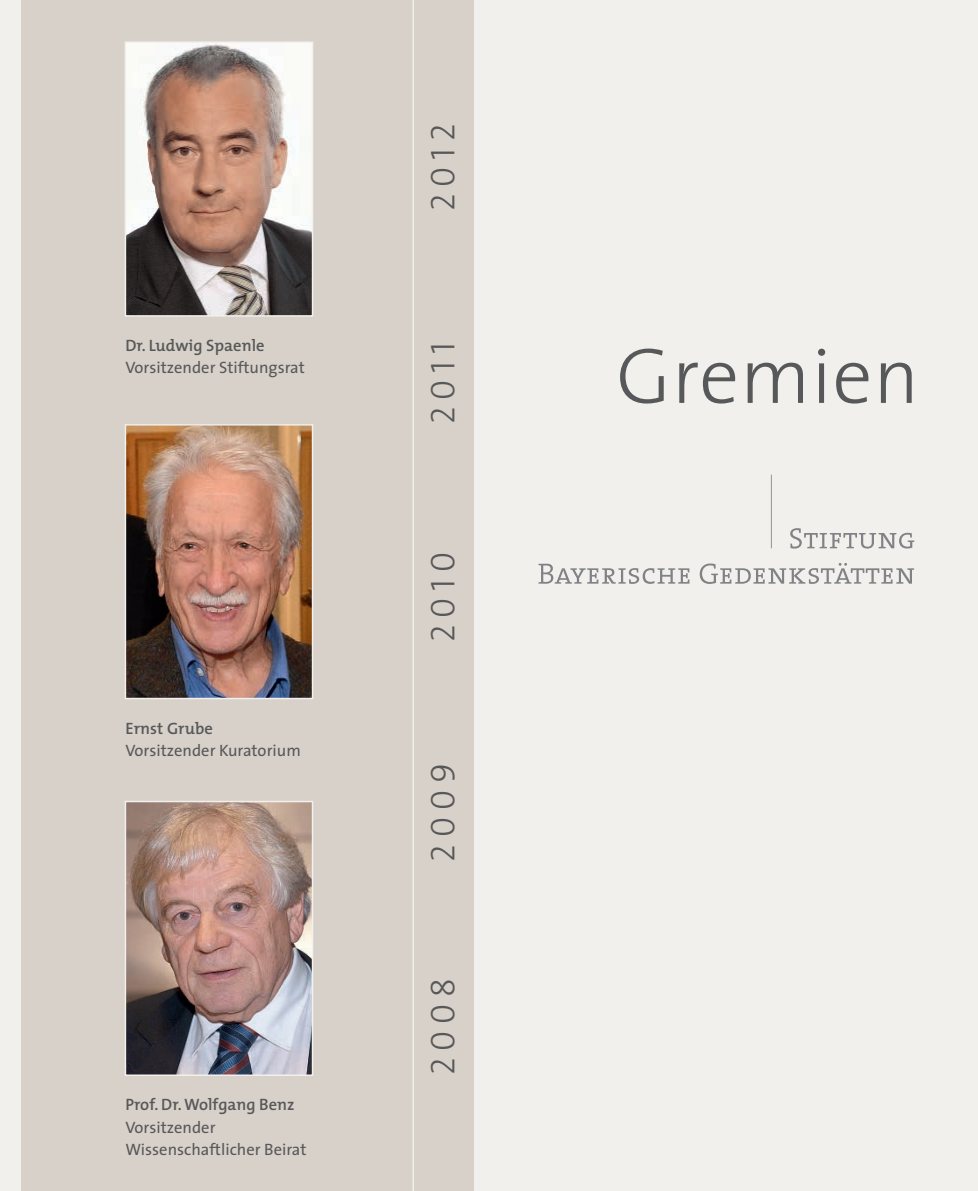
<style>
.page{position:relative;width:978px;height:1191px;background:#f1f0ed}
.page>*{position:absolute;margin:0;border:0;box-sizing:border-box;transform-origin:0 0}
.t1{font:300 79.5px "The Sans";letter-spacing:.01em;color:#57585a}
.t2{font:34.5px "The Sans Light Caps";letter-spacing:.2em;color:#57585a}
.t3{font:16.5px/22.4px "The Sans";color:#57585a}
.t4{font:600 16.5px "The Mix";color:#57585a}
</style>
<div class="page">
<div style="left:21px;top:0;width:452px;height:1191px;background:#d8d1c9"></div>
<img style="left:128px;top:427px;width:182px;height:269px">
<div style="left:125px;top:424px;width:188px;height:275px;border:2px solid #f1f0ed"></div>
<img style="left:128px;top:44px;width:182px;height:270px">
<div style="left:125px;top:41px;width:188px;height:276px;border:2px solid #f1f0ed"></div>
<img style="left:128px;top:803px;width:182px;height:270px">
<div style="left:125px;top:800px;width:188px;height:276px;border:2px solid #f1f0ed"></div>
<hr style="left:771px;top:475px;width:1px;height:73px;background:#808285">
<svg style="left:790px;top:528px;width:124px;height:20px"></svg>
<svg style="left:538px;top:563px;width:151px;height:21px"></svg>
<svg style="left:700px;top:563px;width:214px;height:21px"></svg>
<hr style="left:412px;top:0;width:2px;height:1191px;background:#f1f0ed">
<p class="t4" style="left:125px;top:331px;width:141px">Dr. Ludwig Spaenle</p>
<p class="t3" style="left:125px;top:356px;width:181px">Vorsitzender Stiftungsrat</p>
<p class="t4" style="left:125px;top:714px;width:89px">Ernst Grube</p>
<p class="t3" style="left:125px;top:738px;width:177px">Vorsitzender Kuratorium</p>
<p class="t4" style="left:125px;top:1091px;width:171px">Prof. Dr. Wolfgang Benz</p>
<p class="t3" style="left:125px;top:1115px;width:183px">Vorsitzender<br>Wissenschaftlicher Beirat</p>
<h2 class="t2" style="left:414px;top:211px;width:89px;rotate:-90deg">2012</h2>
<h2 class="t2" style="left:414px;top:424px;width:84px;rotate:-90deg">2011</h2>
<h2 class="t2" style="left:414px;top:642px;width:92px;rotate:-90deg">2010</h2>
<h2 class="t2" style="left:414px;top:861px;width:100px;rotate:-90deg">2009</h2>
<h2 class="t2" style="left:414px;top:1075px;width:99px;rotate:-90deg">2008</h2>
<h1 class="t1" style="left:616px;top:310px;width:305px">Gremien</h1>
</div>
